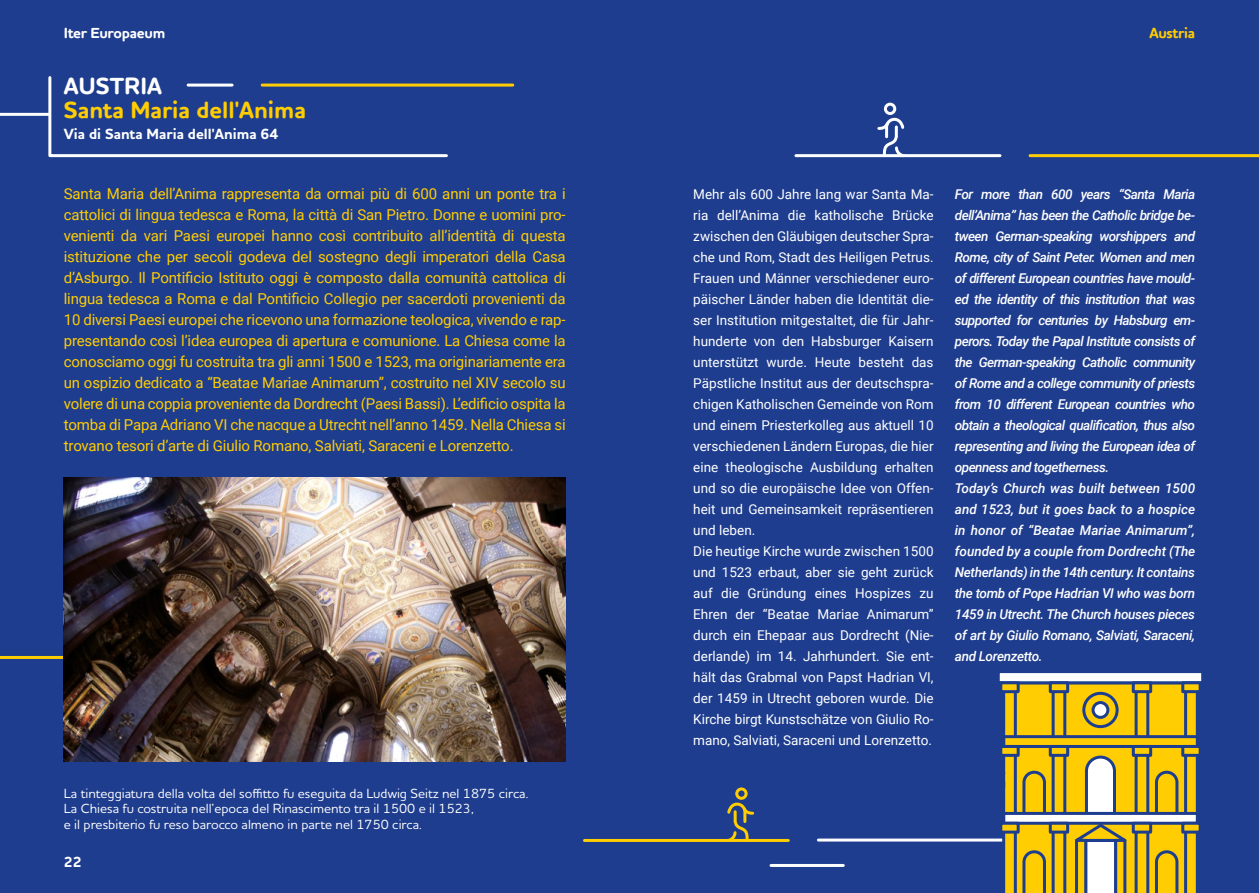
<style>
.page{position:relative;width:1259px;height:893px;background:#1e3d8e}
.page>*{position:absolute;margin:0;border:0;box-sizing:border-box;transform-origin:0 0}
.t1{font:700 24px "Houschka Rounded";color:#ffcd02}
.t2{font:700 24px "Houschka Rounded";color:#fff}
.t3{font:15px/21px "Roboto";letter-spacing:-.01em;color:#ffcd02;text-align:justify}
.t4{font:700 15px "Houschka Pro";color:#fff}
.t5{font:700 15px "Houschka Rounded";letter-spacing:-.02em;color:#fff}
.t6{font:700 15px "Houschka Rounded";letter-spacing:-.02em;color:#ffcd02}
.t7{font:13.5px/21px "Roboto";color:#fff}
.t8{font:italic 500 13.5px/21px "Roboto";letter-spacing:-.04em;color:#fff}
.t9{font:500 13.5px/15.8px "Houschka Pro";color:#fff}
</style>
<div class="page">
<div style="left:735px;top:787px;width:12px;height:13px;border:3px solid #ffcd02;border-radius:50%"></div>
<svg style="left:727px;top:802px;width:28px;height:37px"></svg>
<hr style="left:584px;top:839px;width:204px;height:3px;background:#ffcd02">
<hr style="left:0;top:656px;width:247px;height:3px;background:#ffcd02">
<hr style="left:818px;top:838px;width:199px;height:3px;background:#fff">
<div style="left:884px;top:103px;width:12px;height:12px;border:3px solid #fff;border-radius:50%"></div>
<svg style="left:876px;top:117px;width:31px;height:41px"></svg>
<hr style="left:1030px;top:154px;width:229px;height:3px;background:#ffcd02">
<hr style="left:796px;top:154px;width:204px;height:3px;background:#fff">
<hr style="left:262px;top:84px;width:251px;height:3px;background:#ffcd02">
<hr style="left:0;top:113px;width:49px;height:3px;background:#fff">
<svg style="left:47px;top:76px;width:402px;height:82px"></svg>
<hr style="left:771px;top:864px;width:72px;height:3px;background:#fff">
<div style="left:998px;top:672px;width:204px;height:11px;background:#fff"></div>
<div style="left:996px;top:670px;width:208px;height:14px;border:3px solid #1d3d8f"></div>
<svg style="left:1002px;top:681px;width:194px;height:212px"></svg>
<div style="left:1050px;top:746px;width:17px;height:9px;background:#ffcd02"></div>
<div style="left:1048px;top:745px;width:21px;height:12px;border:3px solid #1d3d8f"></div>
<div style="left:1000px;top:746px;width:18px;height:9px;background:#ffcd02"></div>
<div style="left:999px;top:745px;width:20px;height:12px;border:3px solid #1d3d8f"></div>
<div style="left:1133px;top:746px;width:17px;height:9px;background:#ffcd02"></div>
<div style="left:1131px;top:745px;width:21px;height:12px;border:3px solid #1d3d8f"></div>
<div style="left:1182px;top:746px;width:18px;height:9px;background:#ffcd02"></div>
<div style="left:1181px;top:745px;width:20px;height:12px;border:3px solid #1d3d8f"></div>
<div style="left:1050px;top:823px;width:17px;height:9px;background:#ffcd02"></div>
<div style="left:1048px;top:822px;width:21px;height:12px;border:3px solid #1d3d8f"></div>
<div style="left:1000px;top:823px;width:18px;height:9px;background:#ffcd02"></div>
<div style="left:999px;top:822px;width:20px;height:12px;border:3px solid #1d3d8f"></div>
<div style="left:1133px;top:823px;width:17px;height:9px;background:#ffcd02"></div>
<div style="left:1131px;top:822px;width:21px;height:12px;border:3px solid #1d3d8f"></div>
<div style="left:1182px;top:823px;width:18px;height:9px;background:#ffcd02"></div>
<div style="left:1181px;top:822px;width:20px;height:12px;border:3px solid #1d3d8f"></div>
<div style="left:1050px;top:683px;width:17px;height:9px;background:#ffcd02"></div>
<div style="left:1048px;top:681px;width:21px;height:12px;border:3px solid #1d3d8f"></div>
<div style="left:1000px;top:683px;width:18px;height:9px;background:#ffcd02"></div>
<div style="left:999px;top:681px;width:20px;height:12px;border:3px solid #1d3d8f"></div>
<div style="left:1133px;top:683px;width:17px;height:9px;background:#ffcd02"></div>
<div style="left:1131px;top:681px;width:21px;height:12px;border:3px solid #1d3d8f"></div>
<div style="left:1182px;top:683px;width:18px;height:9px;background:#ffcd02"></div>
<div style="left:1181px;top:681px;width:20px;height:12px;border:3px solid #1d3d8f"></div>
<img style="left:64px;top:477px;width:502px;height:285px">
<p class="t5" style="left:64px;top:23px;width:103px">Iter Europaeum</p>
<h1 class="t2" style="left:64px;top:71px;width:100px">AUSTRIA</h1>
<h1 class="t1" style="left:64px;top:95px;width:244px">Santa Maria dell'Anima</h1>
<p class="t4" style="left:64px;top:124px;width:216px">Via di Santa Maria dell'Anima 64</p>
<p class="t3" style="left:64px;top:183px;width:503px">Santa Maria dell’Anima rappresenta da ormai più di 600 anni un ponte tra i cattolici di lingua tedesca e Roma, la città di San Pietro. Donne e uomini pro&shy;venienti da vari Paesi europei hanno così contribuito all’identità di questa istituzione che per secoli godeva del sostegno degli imperatori della Casa d’Asburgo. Il Pontificio Istituto oggi è composto dalla comunità cattolica di lingua tedesca a Roma e dal Pontificio Collegio per sacerdoti provenienti da 10 diversi Paesi europei che ricevono una formazione teologica, vivendo e rap&shy;presentando così l’idea europea di apertura e comunione. La Chiesa come la conosciamo oggi fu costruita tra gli anni 1500 e 1523, ma originariamente era un ospizio dedicato a “Beatae Mariae Animarum”, costruito nel XIV secolo su volere di una coppia proveniente da Dordrecht (Paesi Bassi). L’edificio ospita la tomba di Papa Adriano VI che nacque a Utrecht nell’anno 1459. Nella Chiesa si trovano tesori d’arte di Giulio Romano, Salviati, Saraceni e Lorenzetto.</p>
<p class="t9" style="left:64px;top:785px;width:466px">La tinteggiatura della volta del soffitto fu eseguita da Ludwig Seitz nel 1875 circa.<br>La Chiesa fu costruita nell’epoca del Rinascimento tra il 1500 e il 1523,<br>e il presbiterio fu reso barocco almeno in parte nel 1750 circa.</p>
<p class="t5" style="left:64px;top:853px;width:19px">22</p>
<p class="t6" style="left:1149px;top:23px;width:47px">Austria</p>
<p class="t7" style="left:693px;top:183px;width:242px">Mehr als 600 Jahre lang war Santa Ma&shy;ria dell’Anima die katholische Brücke zwischen den Gläubigen deutscher Spra&shy;che und Rom, Stadt des Heiligen Petrus.<br>Frauen und Männer verschiedener euro&shy;päischer Länder haben die Identität die&shy;ser Institution mitgestaltet, die für Jahr&shy;hunderte von den Habsburger Kaisern unterstützt wurde. Heute besteht das Päpstliche Institut aus der deutschspra&shy;chigen Katholischen Gemeinde von Rom und einem Priesterkolleg aus aktuell 10 verschiedenen Ländern Europas, die hier eine theologische Ausbildung erhalten und so die europäische Idee von Offen&shy;heit und Gemeinsamkeit repräsentieren und leben.<br>Die heutige Kirche wurde zwischen 1500 und 1523 erbaut, aber sie geht zurück auf die Gründung eines Hospizes zu Ehren der “Beatae Mariae Animarum” durch ein Ehepaar aus Dordrecht (Nie&shy;derlande) im 14. Jahrhundert. Sie ent&shy;hält das Grabmal von Papst Hadrian VI, der 1459 in Utrecht geboren wurde. Die Kirche birgt Kunstschätze von Giulio Ro&shy;mano, Salviati, Saraceni und Lorenzetto.</p>
<p class="t8" style="left:955px;top:183px;width:242px">For more than 600 years “Santa Maria dell’Anima” has been the Catholic bridge be&shy;tween German-speaking worshippers and Rome, city of Saint Peter. Women and men of different European countries have mould&shy;ed the identity of this institution that was supported for centuries by Habsburg em&shy;perors. Today the Papal Institute consists of the German-speaking Catholic community of Rome and a college community of priests from 10 different European countries who obtain a theological qualification, thus also representing and living the European idea of openness and togetherness.<br>Today’s Church was built between 1500 and 1523, but it goes back to a hospice in honor of “Beatae Mariae Animarum”, founded by a couple from Dordrecht (The Netherlands) in the 14th century. It contains the tomb of Pope Hadrian VI who was born 1459 in Utrecht. The Church houses pieces of art by Giulio Romano, Salviati, Saraceni, and Lorenzetto.</p>
</div>
